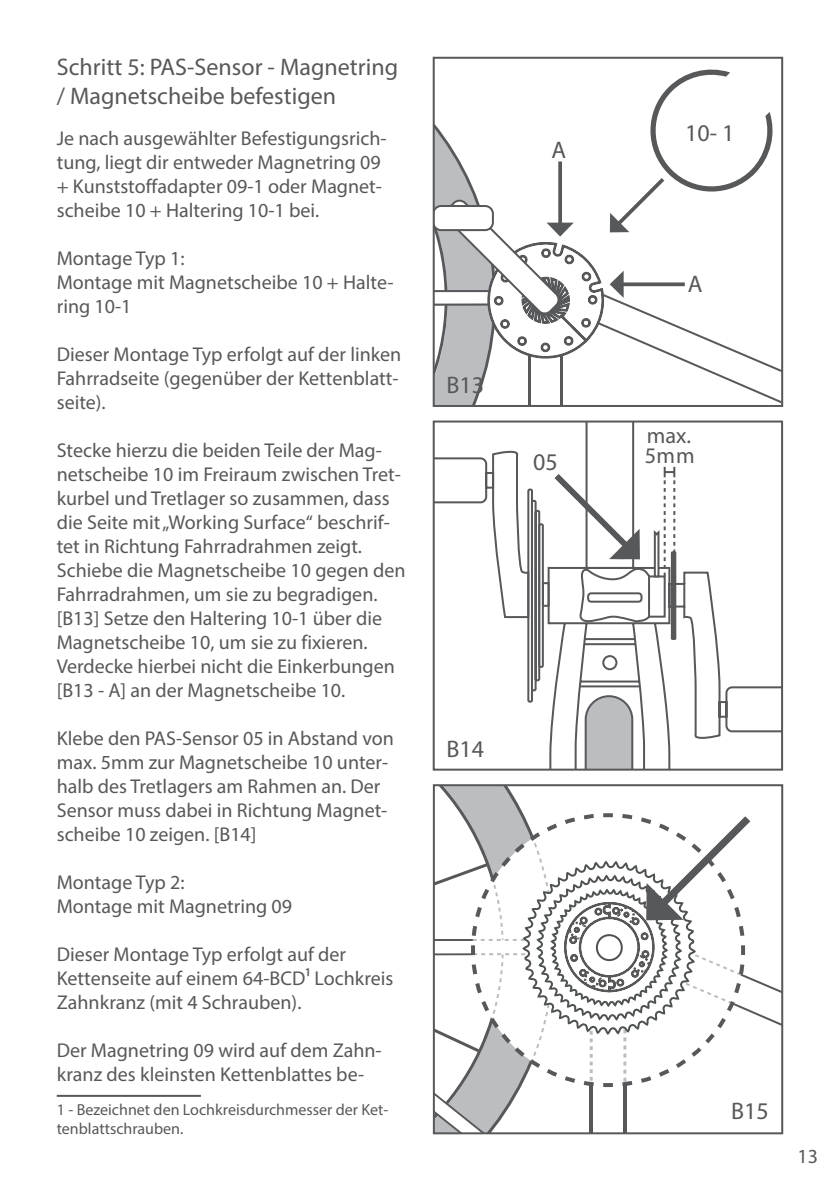
<style>
.page{position:relative;width:840px;height:1191px;background:#fff}
.page>*{position:absolute;margin:0;border:0;box-sizing:border-box;transform-origin:0 0}
.t1{font:24px/28.8px "Myriad Pro";color:#57585a}
.t2{font:22.4px "Myriad Pro";color:#57585a}
.t3{font:20px/24px "Myriad Pro";color:#57585a}
.t4{font:16px/19.2px "Myriad Pro";color:#57585a}
</style>
<div class="page">
<hr style="left:57px;top:1094px;width:144px;height:2px;background:#57585a">
<svg style="left:435px;top:69px;width:344px;height:335px"></svg>
<div style="left:432px;top:57px;width:350px;height:350px;border:2px solid #57585a"></div>
<svg style="left:549px;top:423px;width:230px;height:344px"></svg>
<svg style="left:583px;top:694px;width:51px;height:73px;background:#bbbcbe"></svg>
<div style="left:670px;top:551px;width:6px;height:89px;background:#57585a"></div>
<div style="left:534px;top:510px;width:6px;height:171px;border:2px solid #57585a"></div>
<div style="left:530px;top:500px;width:6px;height:191px;border:2px solid #57585a"></div>
<div style="left:527px;top:488px;width:5px;height:214px;border:2px solid #57585a"></div>
<svg style="left:435px;top:450px;width:240px;height:219px"></svg>
<hr style="left:584px;top:638px;width:50px;height:2px;background:#57585a">
<hr style="left:580px;top:685px;width:59px;height:2px;background:#57585a">
<div style="left:432px;top:420px;width:350px;height:350px;border:2px solid #57585a"></div>
<svg style="left:435px;top:787px;width:344px;height:344px"></svg>
<div style="left:432px;top:784px;width:350px;height:350px;border:2px solid #57585a"></div>
<p class="t1" style="left:57px;top:52px;width:342px">Schritt 5: PAS-Sensor - Magnetring / Magnetscheibe befestigen</p>
<p class="t3" style="left:57px;top:126px;width:331px">Je nach ausgewählter Befestigungsrich&shy;tung, liegt dir entweder Magnetring 09 + Kunststoffadapter 09-1 oder Magnet&shy;scheibe 10 + Haltering 10-1 bei.</p>
<p class="t3" style="left:57px;top:246px;width:129px">Montage Typ 1:</p>
<p class="t3" style="left:57px;top:270px;width:338px">Montage mit Magnetscheibe 10 + Halte&shy;ring 10-1</p>
<p class="t3" style="left:57px;top:342px;width:346px">Dieser Montage Typ erfolgt auf der linken<br>Fahrradseite (gegenüber der Kettenblatt&shy;seite).</p>
<p class="t3" style="left:57px;top:438px;width:350px">Stecke hierzu die beiden Teile der Mag&shy;netscheibe 10 im Freiraum zwischen Tret&shy;kurbel und Tretlager so zusammen, dass die Seite mit „Working Surface“ beschrif&shy;tet in Richtung Fahrradrahmen zeigt.<br>Schiebe die Magnetscheibe 10 gegen den Fahrradrahmen, um sie zu begradigen. [B13] Setze den Haltering 10-1 über die Magnetscheibe 10, um sie zu fixieren.<br>Verdecke hierbei nicht die Einkerbungen [B13 - A] an der Magnetscheibe 10.</p>
<p class="t3" style="left:57px;top:726px;width:338px">Klebe den PAS-Sensor 05 in Abstand von max. 5mm zur Magnetscheibe 10 unter&shy;halb des Tretlagers am Rahmen an. Der Sensor muss dabei in Richtung Magnet&shy;scheibe 10 zeigen. [B14]</p>
<p class="t3" style="left:57px;top:870px;width:129px">Montage Typ 2:</p>
<p class="t3" style="left:57px;top:894px;width:237px">Montage mit Magnetring 09</p>
<p class="t3" style="left:57px;top:942px;width:338px">Dieser Montage Typ erfolgt auf der<br>Kettenseite auf einem 64-BCD1 Lochkreis<br>Zahnkranz (mit 4 Schrauben).</p>
<p class="t3" style="left:57px;top:1038px;width:326px">Der Magnetring 09 wird auf dem Zahn&shy;kranz des kleinsten Kettenblattes be-</p>
<p class="t4" style="left:57px;top:1099px;width:333px">1 - Bezeichnet den Lochkreisdurchmesser der Ket&shy;tenblattschrauben.</p>
<p class="t1" style="left:446px;top:370px;width:39px">B13</p>
<p class="t1" style="left:446px;top:734px;width:39px">B14</p>
<p class="t1" style="left:551px;top:135px;width:16px">A</p>
<p class="t1" style="left:685px;top:118px;width:51px">10- 1</p>
<p class="t1" style="left:687px;top:269px;width:16px">A</p>
<p class="t2" style="left:646px;top:421px;width:46px">max.</p>
<p class="t1" style="left:533px;top:447px;width:26px">05</p>
<p class="t2" style="left:644px;top:441px;width:51px">5mm</p>
<p class="t1" style="left:730px;top:1095px;width:39px">B15</p>
<p class="t3" style="left:797px;top:1144px;width:22px">13</p>
</div>
